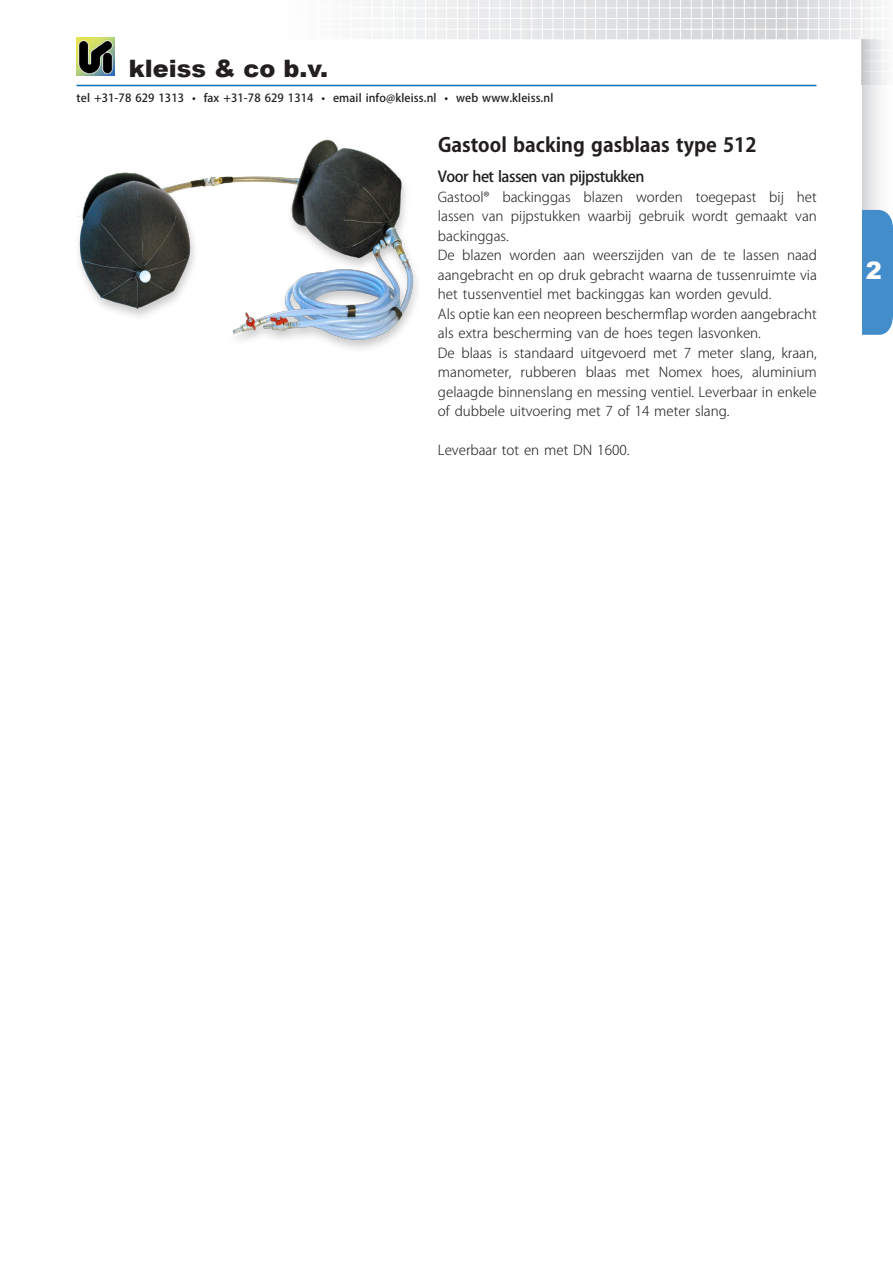
<style>
.page{position:relative;width:893px;height:1263px;background:#fff}
.page>*{position:absolute;margin:0;border:0;box-sizing:border-box;transform-origin:0 0}
.t1{font:900 24px "Arial";color:#231f20}
.t2{font:900 24px "Arial";color:#fff}
.Header_12{font:700 19.5px "Koz Go Pro";color:#231f20}
.Paragraph_Style_1__K{font:500 15px "Koz Go Pro";letter-spacing:-.035em;color:#231f20}
.Paragraph_Style_1__K-2{font:300 13.5px/19.5px "Koz Go Pro";color:#231f20;text-align:justify}
.t3{font:500 11.25px "Koz Go Pro";letter-spacing:.01em;color:#231f20}
</style>
<div class="page">
<div style="left:861px;top:84px;width:32px;height:142px;background:linear-gradient(to right,#d7d8da,#fff)"></div>
<svg style="left:378px;top:0;width:502px;height:39px"></svg>
<hr style="left:818px;top:0;width:1px;height:82px;background:#fff">
<hr style="left:829px;top:0;width:1px;height:82px;background:#fff">
<hr style="left:840px;top:0;width:1px;height:82px;background:#fff">
<hr style="left:850px;top:0;width:1px;height:82px;background:#fff">
<hr style="left:861px;top:0;width:1px;height:82px;background:#fff">
<hr style="left:871px;top:0;width:1px;height:82px;background:#fff">
<hr style="left:808px;top:0;width:1px;height:82px;background:#fff">
<hr style="left:797px;top:0;width:1px;height:82px;background:#fff">
<hr style="left:786px;top:0;width:1px;height:82px;background:#fff">
<hr style="left:776px;top:0;width:1px;height:82px;background:#fff">
<hr style="left:765px;top:0;width:1px;height:82px;background:#fff">
<hr style="left:755px;top:0;width:1px;height:82px;background:#fff">
<hr style="left:744px;top:0;width:1px;height:82px;background:#fff">
<hr style="left:733px;top:0;width:1px;height:82px;background:#fff">
<hr style="left:723px;top:0;width:1px;height:82px;background:#fff">
<hr style="left:712px;top:0;width:1px;height:82px;background:#fff">
<hr style="left:701px;top:0;width:1px;height:82px;background:#fff">
<hr style="left:691px;top:0;width:1px;height:82px;background:#fff">
<hr style="left:680px;top:0;width:1px;height:82px;background:#fff">
<hr style="left:670px;top:0;width:1px;height:82px;background:#fff">
<hr style="left:659px;top:0;width:1px;height:82px;background:#fff">
<hr style="left:648px;top:0;width:1px;height:82px;background:#fff">
<hr style="left:638px;top:0;width:1px;height:82px;background:#fff">
<hr style="left:627px;top:0;width:1px;height:82px;background:#fff">
<hr style="left:616px;top:0;width:1px;height:82px;background:#fff">
<hr style="left:606px;top:0;width:1px;height:82px;background:#fff">
<hr style="left:595px;top:0;width:1px;height:82px;background:#fff">
<hr style="left:584px;top:0;width:1px;height:82px;background:#fff">
<hr style="left:574px;top:0;width:1px;height:82px;background:#fff">
<hr style="left:563px;top:0;width:1px;height:82px;background:#fff">
<hr style="left:553px;top:0;width:1px;height:82px;background:#fff">
<hr style="left:542px;top:0;width:1px;height:82px;background:#fff">
<hr style="left:531px;top:0;width:1px;height:82px;background:#fff">
<hr style="left:521px;top:0;width:1px;height:82px;background:#fff">
<hr style="left:510px;top:0;width:1px;height:82px;background:#fff">
<hr style="left:499px;top:0;width:1px;height:82px;background:#fff">
<hr style="left:489px;top:0;width:1px;height:82px;background:#fff">
<hr style="left:478px;top:0;width:1px;height:82px;background:#fff">
<hr style="left:468px;top:0;width:1px;height:82px;background:#fff">
<hr style="left:457px;top:0;width:1px;height:82px;background:#fff">
<hr style="left:446px;top:0;width:1px;height:82px;background:#fff">
<hr style="left:436px;top:0;width:1px;height:82px;background:#fff">
<hr style="left:425px;top:0;width:1px;height:82px;background:#fff">
<hr style="left:414px;top:0;width:1px;height:76px;background:#fff">
<hr style="left:404px;top:0;width:1px;height:76px;background:#fff">
<hr style="left:393px;top:0;width:1px;height:76px;background:#fff">
<hr style="left:383px;top:0;width:1px;height:76px;background:#fff">
<hr style="left:68px;top:29px;width:825px;height:1px;background:#fff">
<hr style="left:68px;top:18px;width:825px;height:1px;background:#fff">
<hr style="left:68px;top:8px;width:825px;height:1px;background:#fff">
<div style="left:861px;top:210px;width:32px;height:125px;background:#448dcb"></div>
<img style="left:77px;top:38px;width:38px;height:38px">
<hr style="left:77px;top:85px;width:739px;height:1px;background:#0072bc">
<div style="left:861px;top:40px;width:32px;height:44px;background:linear-gradient(to right,#cacccf,#fff)"></div>
<img style="left:78px;top:139px;width:340px;height:210px">
<h1 class="t1" style="left:129px;top:51px;width:201px">kleiss &amp; co b.v.</h1>
<p class="t3" style="left:77px;top:91px;width:478px">tel +31-78 629 1313 • fax +31-78 629 1314 • email info@kleiss.nl • web www.kleiss.nl</p>
<p class="Header_12" style="left:438px;top:132px;width:320px">Gastool backing gasblaas type 512</p>
<p class="Paragraph_Style_1__K" style="left:438px;top:167px;width:208px">Voor het lassen van pijpstukken</p>
<p class="Paragraph_Style_1__K-2" style="left:438px;top:187px;width:380px">Gastool® backinggas blazen worden toegepast bij het lassen van pijpstukken waarbij gebruik wordt gemaakt van backinggas.</p>
<p class="Paragraph_Style_1__K-2" style="left:438px;top:246px;width:380px">De blazen worden aan weerszijden van de te lassen naad aangebracht en op druk gebracht waarna de tussenruimte via het tussenventiel met backinggas kan worden gevuld.</p>
<p class="Paragraph_Style_1__K-2" style="left:438px;top:304px;width:380px">Als optie kan een neopreen beschermflap worden aangebracht als extra bescherming van de hoes tegen lasvonken.</p>
<p class="Paragraph_Style_1__K-2" style="left:438px;top:343px;width:380px">De blaas is standaard uitgevoerd met 7 meter slang, kraan, manometer, rubberen blaas met Nomex hoes, aluminium gelaagde binnenslang en messing ventiel. Leverbaar in enkele of dubbele uitvoering met 7 of 14 meter slang.</p>
<p class="Paragraph_Style_1__K-2" style="left:438px;top:441px;width:193px">Leverbaar tot en met DN 1600.</p>
<h1 class="t2" style="left:866px;top:253px;width:18px">2</h1>
</div>
